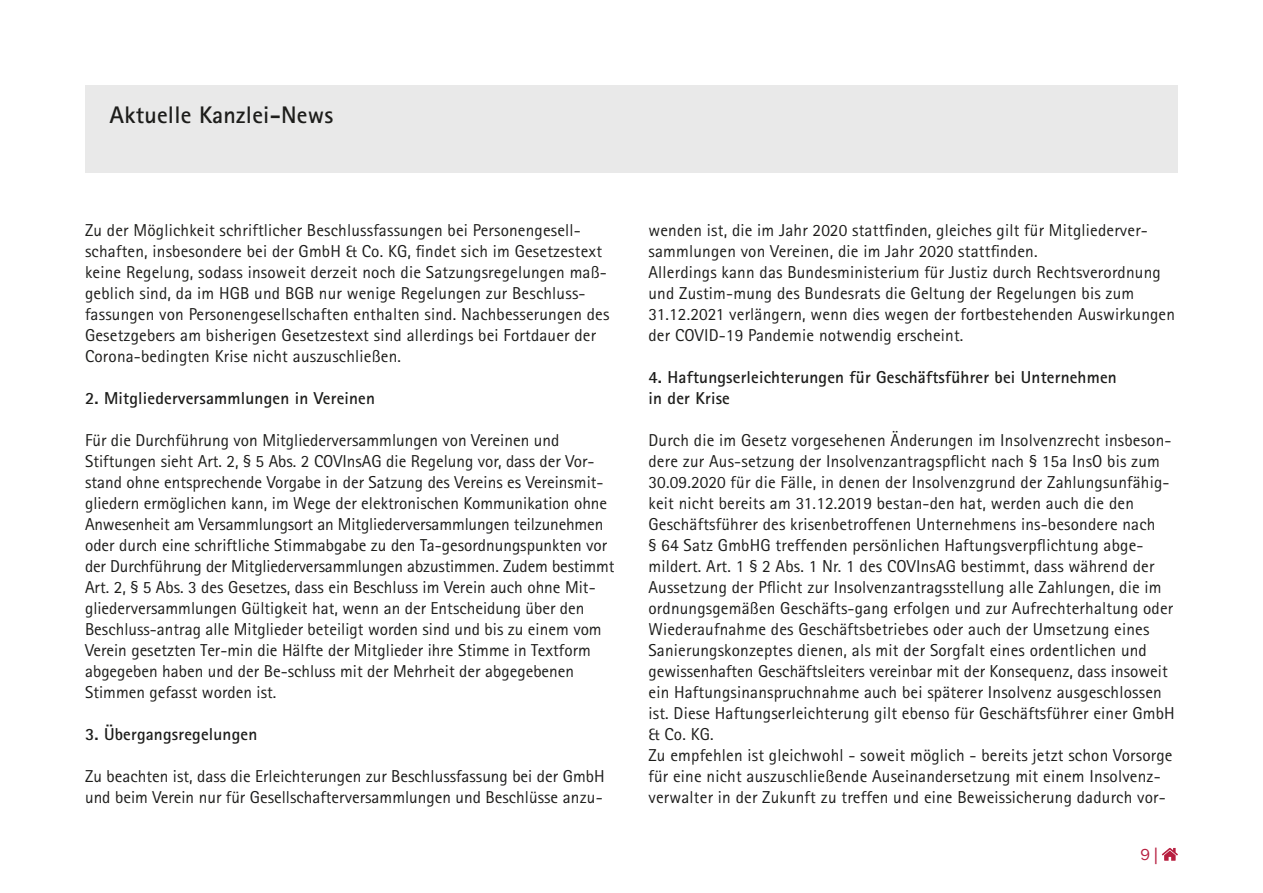
<style>
.page{position:relative;width:1263px;height:893px;background:#fff}
.page>*{position:absolute;margin:0;border:0;box-sizing:border-box;transform-origin:0 0}
.t1{font:700 24px "Rotis Sans Serif Std";letter-spacing:.01em;color:#1d1d1b}
.t2{font:17.25px/21px "Rotis Sans Serif Std";letter-spacing:.01em;color:#1d1d1b}
.t3{font:700 17.25px/21px "Rotis Sans Serif Std";letter-spacing:.01em;color:#1d1d1b}
.t4{font:16.5px "Franklin Gothic Itc T";color:#b71e3f}
.s1{font-family:"News Gothic Std"}
</style>
<div class="page">
<div style="left:85px;top:85px;width:1093px;height:88px;background:#e9e9e9"></div>
<svg style="left:1162px;top:848px;width:16px;height:13px"></svg>
<h1 class="t1" style="left:109px;top:99px;width:225px">Aktuelle Kanzlei-News</h1>
<p class="t2" style="left:85px;top:219px;width:526px">Zu der Möglichkeit schriftlicher Beschlussfassungen bei Personengesell&shy;schaften, insbesondere bei der GmbH &amp; Co. KG, findet sich im Gesetzestext keine Regelung, sodass insoweit derzeit noch die Satzungsregelungen maß&shy;geblich sind, da im HGB und BGB nur wenige Regelungen zur Beschluss&shy;fassungen von Personengesellschaften enthalten sind. Nachbesserungen des Gesetzgebers am bisherigen Gesetzestext sind allerdings bei Fortdauer der Corona-bedingten Krise nicht auszuschließen.</p>
<p class="t3" style="left:85px;top:387px;width:291px">2. Mitgliederversammlungen in Vereinen</p>
<p class="t2" style="left:85px;top:429px;width:531px">Für die Durchführung von Mitgliederversammlungen von Vereinen und Stiftungen sieht Art. 2, § 5 Abs. 2 COVInsAG die Regelung vor, dass der Vor&shy;stand ohne entsprechende Vorgabe in der Satzung des Vereins es Vereinsmit&shy;gliedern ermöglichen kann, im Wege der elektronischen Kommunikation ohne Anwesenheit am Versammlungsort an Mitgliederversammlungen teilzunehmen oder durch eine schriftliche Stimmabgabe zu den Ta-gesordnungspunkten vor der Durchführung der Mitgliederversammlungen abzustimmen. Zudem bestimmt Art. 2, § 5 Abs. 3 des Gesetzes, dass ein Beschluss im Verein auch ohne Mit&shy;gliederversammlungen Gültigkeit hat, wenn an der Entscheidung über den Beschluss-antrag alle Mitglieder beteiligt worden sind und bis zu einem vom Verein gesetzten Ter-min die Hälfte der Mitglieder ihre Stimme in Textform abgegeben haben und der Be-schluss mit der Mehrheit der abgegebenen Stimmen gefasst worden ist.</p>
<p class="t3" style="left:85px;top:723px;width:174px">3. Übergangsregelungen</p>
<p class="t2" style="left:85px;top:765px;width:521px">Zu beachten ist, dass die Erleichterungen zur Beschlussfassung bei der GmbH und beim Verein nur für Gesellschafterversammlungen und Beschlüsse anzu-</p>
<p class="t2" style="left:648px;top:219px;width:528px">wenden ist, die im Jahr 2020 stattfinden, gleiches gilt für Mitgliederver&shy;sammlungen von Vereinen, die im Jahr 2020 stattfinden.<br>Allerdings kann das Bundesministerium für Justiz durch Rechtsverordnung und Zustim-mung des Bundesrats die Geltung der Regelungen bis zum 31.12.2021 verlängern, wenn dies wegen der fortbestehenden Auswirkungen der COVID-19 Pandemie notwendig erscheint.</p>
<p class="t3" style="left:648px;top:366px;width:470px">4. Haftungserleichterungen für Geschäftsführer bei Unternehmen in der Krise</p>
<p class="t2" style="left:648px;top:429px;width:528px">Durch die im Gesetz vorgesehenen Änderungen im Insolvenzrecht insbeson&shy;dere zur Aus-setzung der Insolvenzantragspflicht nach § 15a InsO bis zum 30.09.2020 für die Fälle, in denen der Insolvenzgrund der Zahlungsunfähig&shy;keit nicht bereits am 31.12.2019 bestan-den hat, werden auch die den Geschäftsführer des krisenbetroffenen Unternehmens ins-besondere nach<br>§ 64 Satz GmbHG treffenden persönlichen Haftungsverpflichtung abge&shy;mildert. Art. 1 § 2 Abs. 1 Nr. 1 des COVInsAG bestimmt, dass während der Aussetzung der Pflicht zur Insolvenzantragsstellung alle Zahlungen, die im ordnungsgemäßen Geschäfts-gang erfolgen und zur Aufrechterhaltung oder Wiederaufnahme des Geschäftsbetriebes oder auch der Umsetzung eines Sanierungskonzeptes dienen, als mit der Sorgfalt eines ordentlichen und gewissenhaften Geschäftsleiters vereinbar mit der Konsequenz, dass insoweit ein Haftungsinanspruchnahme auch bei späterer Insolvenz ausgeschlossen ist. Diese Haftungserleichterung gilt ebenso für Geschäftsführer einer GmbH &amp; Co. KG.<br>Zu empfehlen ist gleichwohl - soweit möglich - bereits jetzt schon Vorsorge für eine nicht auszuschließende Auseinandersetzung mit einem Insolvenz&shy;verwalter in der Zukunft zu treffen und eine Beweissicherung dadurch vor-</p>
<p class="t4" style="left:1140px;top:845px;width:19px">9 <span class="s1">|</span></p>
</div>
